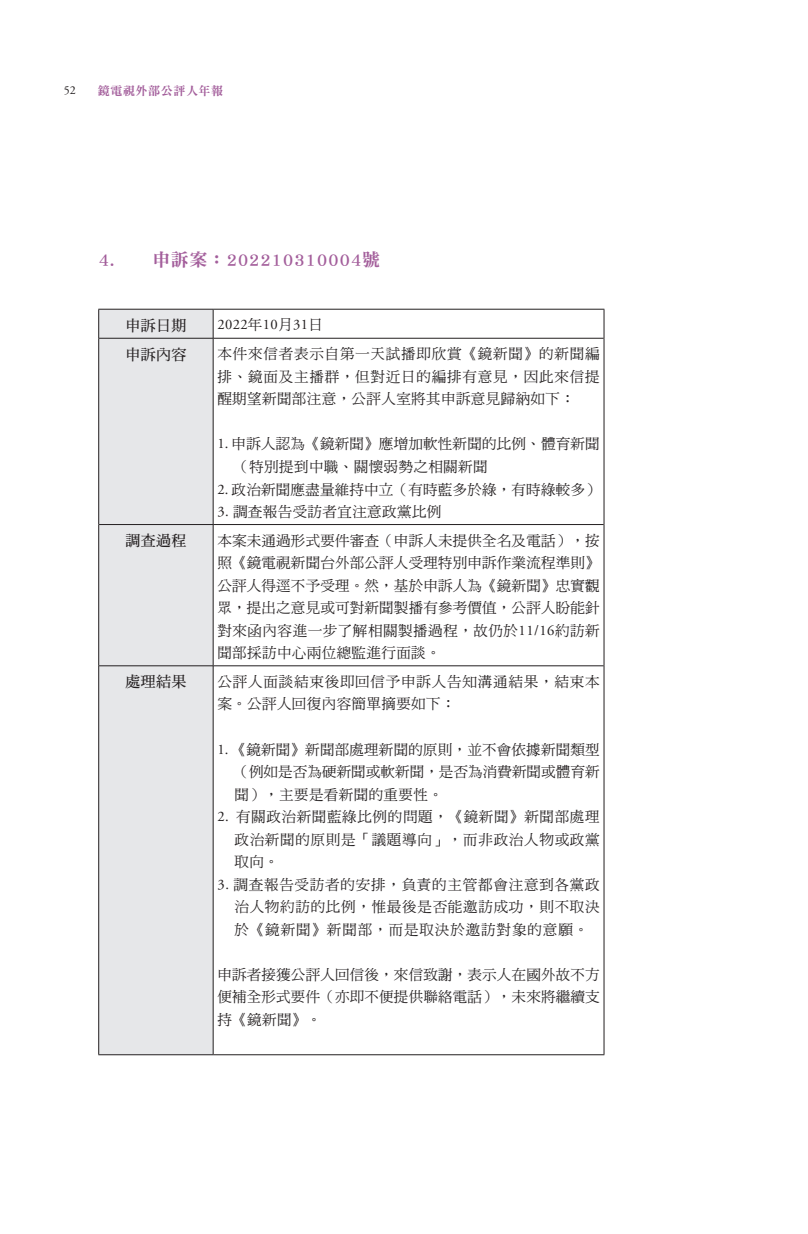
<style>
.page{position:relative;width:808px;height:1234px;background:#fff}
.page>*{position:absolute;margin:0;border:0;box-sizing:border-box;transform-origin:0 0}
.t1{font:18px "DF Ming Std W9";letter-spacing:.03em;color:#a35e9b}
.t2{font:15px "DF Ming W7 WIN BF";letter-spacing:.025em;color:#231f20}
.t3{font:14.55px/22.5px "DF Ming W5 WIN BF";letter-spacing:.025em;color:#231f20;text-align:justify}
.t4{font:14.55px/22.5px "DF Ming W5 WIN BF";letter-spacing:.055em;color:#231f20}
.t5{font:14.55px "Adobe Garamond Pro";letter-spacing:.025em;color:#231f20}
.t6{font:12px "DF Ming Std W9";letter-spacing:.05em;color:#a35e9b}
.t7{font:12px "Adobe Garamond Pro";color:#231f20}
.s1{font-family:"DF Ming W5 WIN BF"}
.s2{font-family:"Adobe Garamond Pro"}
</style>
<div class="page">
<div style="left:99px;top:310px;width:114px;height:744px;background:#e6e7e9"></div>
<hr style="left:98px;top:309px;width:115px;height:1px;background:#231f20">
<svg style="left:98px;top:309px;width:1px;height:29px"></svg>
<hr style="left:213px;top:309px;width:391px;height:1px;background:#231f20">
<svg style="left:604px;top:309px;width:1px;height:29px"></svg>
<hr style="left:98px;top:338px;width:1px;height:186px;background:#231f20">
<hr style="left:604px;top:338px;width:1px;height:186px;background:#231f20">
<hr style="left:98px;top:524px;width:1px;height:141px;background:#231f20">
<hr style="left:604px;top:524px;width:1px;height:141px;background:#231f20">
<hr style="left:98px;top:665px;width:1px;height:389px;background:#231f20">
<hr style="left:604px;top:665px;width:1px;height:389px;background:#231f20">
<hr style="left:98px;top:1054px;width:115px;height:1px;background:#231f20">
<hr style="left:213px;top:1054px;width:391px;height:1px;background:#231f20">
<svg style="left:213px;top:309px;width:1px;height:29px"></svg>
<hr style="left:99px;top:338px;width:114px;height:1px;background:#231f20">
<hr style="left:213px;top:338px;width:391px;height:1px;background:#231f20">
<hr style="left:213px;top:338px;width:1px;height:186px;background:#231f20">
<hr style="left:99px;top:524px;width:114px;height:1px;background:#231f20">
<hr style="left:213px;top:524px;width:391px;height:1px;background:#231f20">
<hr style="left:213px;top:524px;width:1px;height:141px;background:#231f20">
<hr style="left:99px;top:665px;width:114px;height:1px;background:#231f20">
<hr style="left:213px;top:665px;width:391px;height:1px;background:#231f20">
<hr style="left:213px;top:666px;width:1px;height:388px;background:#231f20">
<p class="t7" style="left:64px;top:83px;width:13px">52</p>
<p class="t6" style="left:98px;top:85px;width:127px">鏡電視外部公評人年報</p>
<p class="t1" style="left:98px;top:250px;width:283px">4. 申訴案：202210310004號</p>
<p class="t2" style="left:125px;top:317px;width:63px">申訴日期</p>
<p class="t5" style="left:217px;top:316px;width:107px">2022<span class="s1">年</span>10<span class="s1">月</span>31<span class="s1">日</span></p>
<p class="t2" style="left:125px;top:346px;width:63px">申訴內容</p>
<p class="t3" style="left:217px;top:343px;width:384px">本件來信者表示自第一天試播即欣賞《鏡新聞》的新聞編排、鏡面及主播群，但對近日的編排有意見，因此來信提醒期望新聞部注意，公評人室將其申訴意見歸納如下：</p>
<p class="t3" style="left:234px;top:433px;width:367px;text-indent:-17px"><span class="s2">1.</span> 申訴人認為《鏡新聞》應增加軟性新聞的比例、體育新聞（特別提到中職、關懷弱勢之相關新聞</p>
<p class="t3" style="left:217px;top:478px;width:384px"><span class="s2">2.</span> 政治新聞應盡量維持中立（有時藍多於綠，有時綠較多）</p>
<p class="t3" style="left:217px;top:500px;width:226px"><span class="s2">3.</span> 調查報告受訪者宜注意政黨比例</p>
<p class="t2" style="left:125px;top:533px;width:63px">調查過程</p>
<p class="t3" style="left:217px;top:529px;width:384px">本案未通過形式要件審查（申訴人未提供全名及電話），按照《鏡電視新聞台外部公評人受理特別申訴作業流程準則》公評人得逕不予受理。然，基於申訴人為《鏡新聞》忠實觀眾，提出之意見或可對新聞製播有參考價值，公評人盼能針對來函內容進一步了解相關製播過程，故仍於<span class="s2">11/16</span>約訪新聞部採訪中心兩位總監進行面談。</p>
<p class="t2" style="left:125px;top:674px;width:63px">處理結果</p>
<p class="t4" style="left:217px;top:670px;width:384px">公評人面談結束後即回信予申訴人告知溝通結果，結束本案。公評人回復內容簡單摘要如下：</p>
<p class="t3" style="left:234px;top:737px;width:367px;text-indent:-17px"><span class="s2">1.</span> 《鏡新聞》新聞部處理新聞的原則，並不會依據新聞類型（例如是否為硬新聞或軟新聞，是否為消費新聞或體育新聞），主要是看新聞的重要性。</p>
<p class="t3" style="left:234px;top:805px;width:367px;text-indent:-17px"><span class="s2">2.</span> 有關政治新聞藍綠比例的問題，《鏡新聞》新聞部處理政治新聞的原則是「議題導向」，而非政治人物或政黨取向。</p>
<p class="t3" style="left:234px;top:872px;width:367px;text-indent:-17px"><span class="s2">3.</span> 調查報告受訪者的安排，負責的主管都會注意到各黨政治人物約訪的比例，惟最後是否能邀訪成功，則不取決於《鏡新聞》新聞部，而是取決於邀訪對象的意願。</p>
<p class="t3" style="left:217px;top:962px;width:384px">申訴者接獲公評人回信後，來信致謝，表示人在國外故不方便補全形式要件（亦即不便提供聯絡電話），未來將繼續支持《鏡新聞》。</p>
</div>
